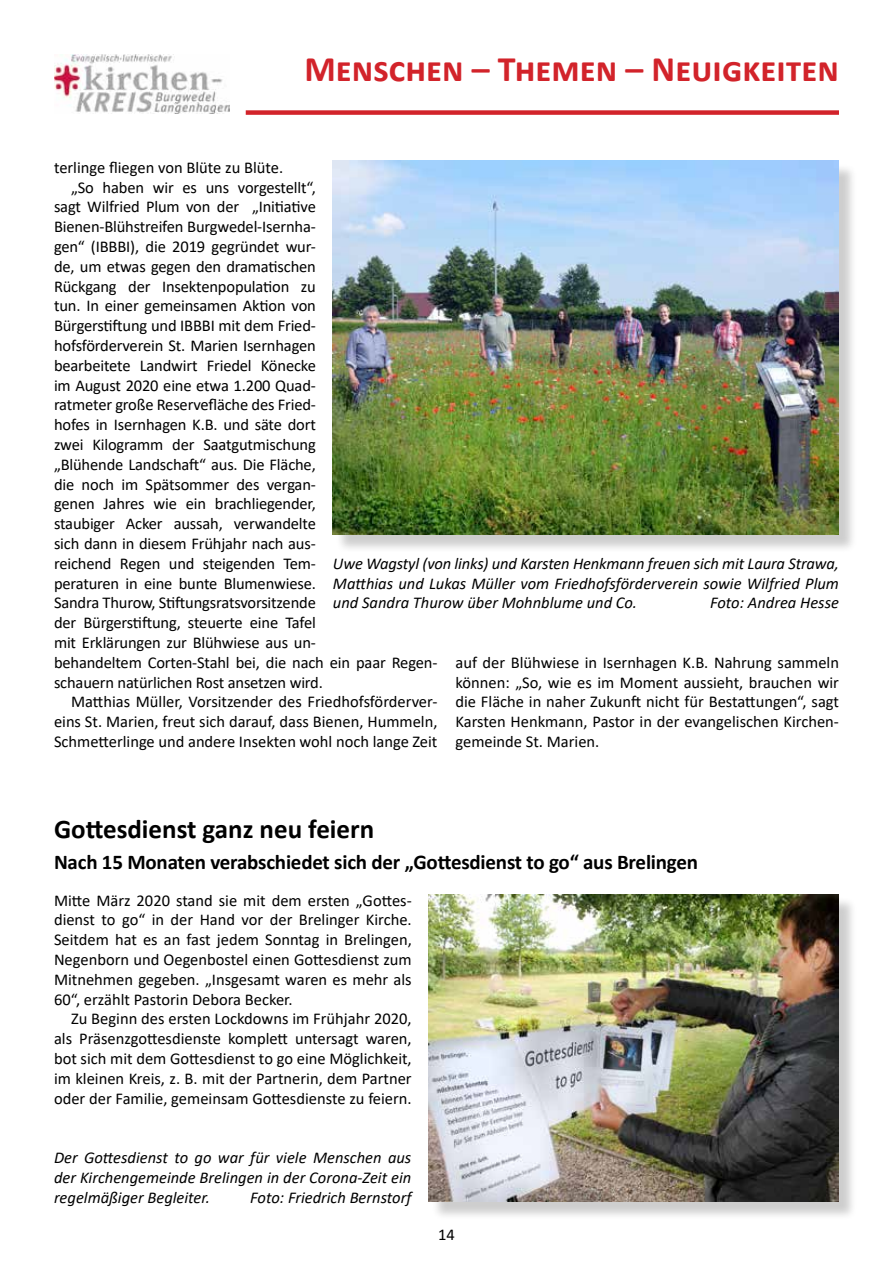
<style>
.page{position:relative;width:893px;height:1263px;background:#fff}
.page>*{position:absolute;margin:0;border:0;box-sizing:border-box;transform-origin:0 0}
.t1{font:700 36px "Calibri";color:#d2232a}
.t2{font:700 27px "Calibri";color:#000}
.t3{font:700 21px "Calibri";letter-spacing:-.01em;color:#000}
.t4{font:16.5px/19.8px "Calibri";letter-spacing:-.01em;color:#000;text-align:justify}
.t5{font:italic 16.5px/19.8px "Calibri";color:#000;text-align:justify}
</style>
<div class="page">
<img style="left:54px;top:54px;width:176px;height:59px">
<div style="left:246px;top:110px;width:593px;height:5px;background:#d2232a"></div>
<div style="left:335px;top:163px;width:522px;height:390px;background:#000;opacity:.2"></div>
<img style="left:333px;top:161px;width:506px;height:374px">
<div style="left:431px;top:896px;width:427px;height:324px;background:#000;opacity:.2"></div>
<img style="left:429px;top:894px;width:410px;height:308px">
<h1 class="t1" style="left:304px;top:44px;width:536px">Menschen – Themen – Neuigkeiten</h1>
<p class="t4" style="left:54px;top:157px;width:231px">terlinge fliegen von Blüte zu Blüte.</p>
<p class="t4" style="left:71px;top:177px;width:246px">„So haben wir es uns vorgestellt“,</p>
<p class="t4" style="left:54px;top:197px;width:263px">sagt Wilfried Plum von der „Initiative</p>
<p class="t4" style="left:54px;top:216px;width:263px">Bienen-Blühstreifen Burgwedel-Isernha-</p>
<p class="t4" style="left:54px;top:236px;width:263px">gen“ (IBBBI), die 2019 gegründet wur-</p>
<p class="t4" style="left:54px;top:256px;width:263px">de, um etwas gegen den dramatischen</p>
<p class="t4" style="left:54px;top:276px;width:263px">Rückgang der Insektenpopulation zu</p>
<p class="t4" style="left:54px;top:296px;width:263px">tun. In einer gemeinsamen Aktion von</p>
<p class="t4" style="left:54px;top:315px;width:263px">Bürgerstiftung und IBBBI mit dem Fried-</p>
<p class="t4" style="left:54px;top:335px;width:263px">hofsförderverein St. Marien Isernhagen</p>
<p class="t4" style="left:54px;top:355px;width:263px">bearbeitete Landwirt Friedel Könecke</p>
<p class="t4" style="left:54px;top:375px;width:263px">im August 2020 eine etwa 1.200 Quad-</p>
<p class="t4" style="left:54px;top:395px;width:263px">ratmeter große Reservefläche des Fried-</p>
<p class="t4" style="left:54px;top:414px;width:263px">hofes in Isernhagen K.B. und säte dort</p>
<p class="t4" style="left:54px;top:434px;width:263px">zwei Kilogramm der Saatgutmischung</p>
<p class="t4" style="left:54px;top:454px;width:263px">„Blühende Landschaft“ aus. Die Fläche,</p>
<p class="t4" style="left:54px;top:474px;width:263px">die noch im Spätsommer des vergan-</p>
<p class="t4" style="left:54px;top:494px;width:263px">genen Jahres wie ein brachliegender,</p>
<p class="t4" style="left:54px;top:513px;width:263px">staubiger Acker aussah, verwandelte</p>
<p class="t4" style="left:54px;top:533px;width:263px">sich dann in diesem Frühjahr nach aus-</p>
<p class="t4" style="left:54px;top:553px;width:263px">reichend Regen und steigenden Tem-</p>
<p class="t4" style="left:54px;top:573px;width:263px">peraturen in eine bunte Blumenwiese.</p>
<p class="t4" style="left:54px;top:593px;width:263px">Sandra Thurow, Stiftungsratsvorsitzende</p>
<p class="t4" style="left:54px;top:612px;width:263px">der Bürgerstiftung, steuerte eine Tafel</p>
<p class="t4" style="left:54px;top:632px;width:263px">mit Erklärungen zur Blühwiese aus un-</p>
<p class="t4" style="left:54px;top:652px;width:385px">behandeltem Corten-Stahl bei, die nach ein paar Regen-</p>
<p class="t4" style="left:54px;top:672px;width:270px">schauern natürlichen Rost ansetzen wird.</p>
<p class="t4" style="left:71px;top:692px;width:368px">Matthias Müller, Vorsitzender des Friedhofsförderver-</p>
<p class="t4" style="left:54px;top:711px;width:385px">eins St. Marien, freut sich darauf, dass Bienen, Hummeln,</p>
<p class="t4" style="left:54px;top:731px;width:385px">Schmetterlinge und andere Insekten wohl noch lange Zeit</p>
<p class="t5" style="left:333px;top:553px;width:507px">Uwe Wagstyl (von links) und Karsten Henkmann freuen sich mit Laura Strawa, Matthias und Lukas Müller vom Friedhofsförderverein sowie Wilfried Plum und Sandra Thurow über Mohnblume und Co.</p>
<p class="t5" style="left:710px;top:592px;width:130px">Foto: Andrea Hesse</p>
<p class="t4" style="left:455px;top:652px;width:385px">auf der Blühwiese in Isernhagen K.B. Nahrung sammeln können: „So, wie es im Moment aussieht, brauchen wir die Fläche in naher Zukunft nicht für Bestattungen“, sagt Karsten Henkmann, Pastor in der evangelischen Kirchen&shy;gemeinde St. Marien.</p>
<h2 class="t2" style="left:54px;top:810px;width:322px">Gottesdienst ganz neu feiern</h2>
<p class="t3" style="left:54px;top:847px;width:646px">Nach 15 Monaten verabschiedet sich der „Gottesdienst to go“ aus Brelingen</p>
<p class="t4" style="left:54px;top:890px;width:359px">Mitte März 2020 stand sie mit dem ersten „Gottes&shy;dienst to go“ in der Hand vor der Brelinger Kirche.<br>Seitdem hat es an fast jedem Sonntag in Brelingen, Negenborn und Oegenbostel einen Gottesdienst zum Mitnehmen gegeben. „Insgesamt waren es mehr als 60“, erzählt Pastorin Debora Becker.</p>
<p class="t4" style="left:54px;top:1008px;width:359px;text-indent:17px">Zu Beginn des ersten Lockdowns im Frühjahr 2020, als Präsenzgottesdienste komplett untersagt waren, bot sich mit dem Gottesdienst to go eine Möglichkeit, im kleinen Kreis, z. B. mit der Partnerin, dem Partner oder der Familie, gemeinsam Gottesdienste zu feiern.</p>
<p class="t5" style="left:54px;top:1147px;width:359px">Der Gottesdienst to go war für viele Menschen aus der Kirchengemeinde Brelingen in der Corona-Zeit ein regelmäßiger Begleiter.</p>
<p class="t5" style="left:250px;top:1186px;width:163px">Foto: Friedrich Bernstorf</p>
<p class="t4" style="left:438px;top:1224px;width:18px">14</p>
</div>
